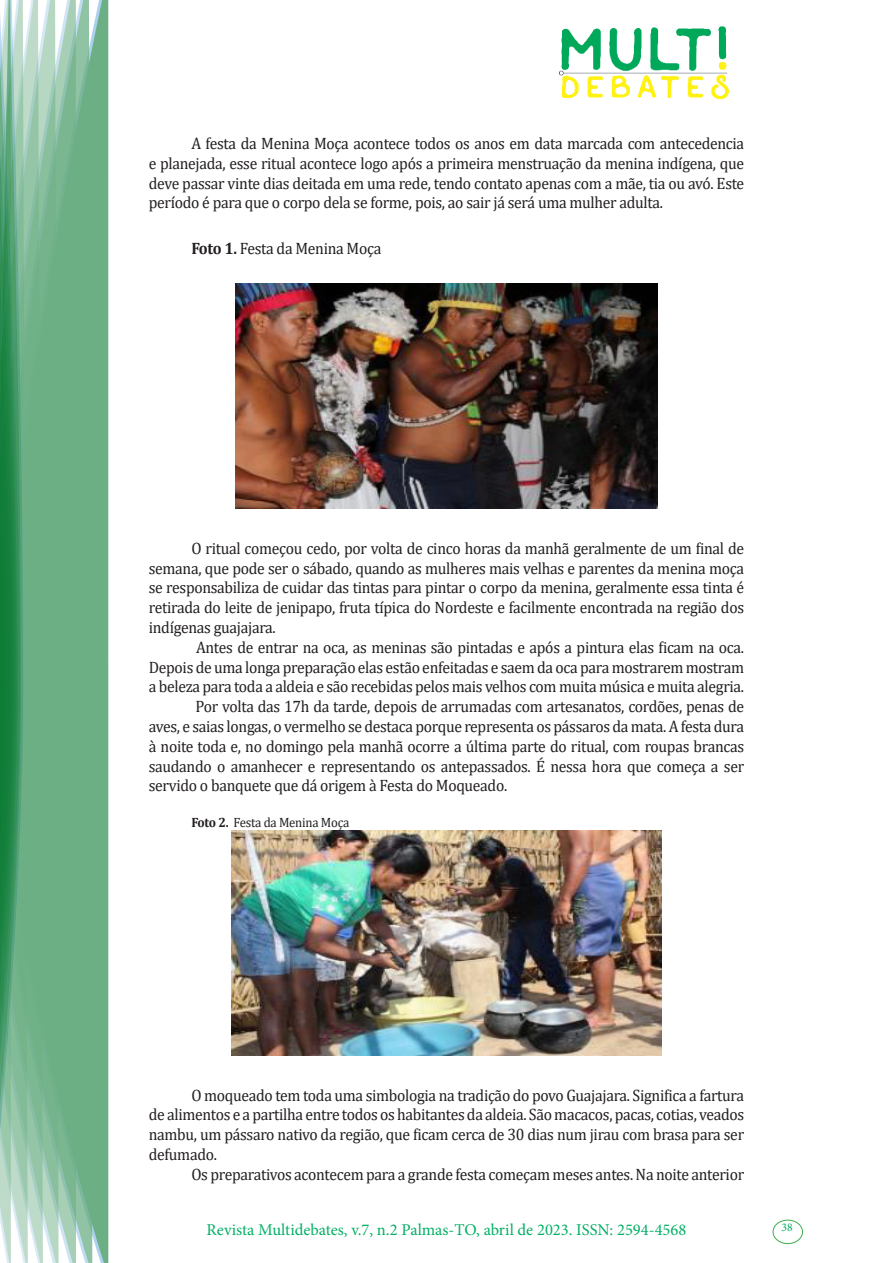
<style>
.page{position:relative;width:893px;height:1263px;background:#fff}
.page>*{position:absolute;margin:0;border:0;box-sizing:border-box;transform-origin:0 0}
.texto{font:16.5px/19.8px "Cambria";letter-spacing:-.02em;color:#231f20;text-align:justify;scale:.95 1}
.t1{font:16.5px "Minion Pro";color:#00b064}
.texto-2{font:13.5px "Cambria";letter-spacing:-.02em;color:#231f20;scale:.95 1}
.t2{font:11.7px "Minion Pro";color:#00b064}
.s1{font-weight:700}
</style>
<div class="page">
<img style="left:559px;top:26px;width:169px;height:72px">
<div style="left:95px;top:0;width:14px;height:1263px;background:#6caf84"></div>
<svg style="left:79px;top:0;width:16px;height:1263px;background:#71b289"></svg>
<svg style="left:62px;top:0;width:17px;height:1263px;background:#75b48c"></svg>
<svg style="left:45px;top:0;width:17px;height:1263px;background:#7cb792"></svg>
<svg style="left:30px;top:0;width:15px;height:1263px;background:#80ba96"></svg>
<svg style="left:0;top:0;width:30px;height:1263px;background:#61a97f"></svg>
<div style="left:772px;top:1219px;width:31px;height:25px;border:1px solid #40ae49;border-radius:50%"></div>
<svg style="left:235px;top:498px;width:423px;height:11px"></svg>
<svg style="left:231px;top:1055px;width:431px;height:1px"></svg>
<img style="left:236px;top:283px;width:421px;height:225px">
<img style="left:231px;top:830px;width:431px;height:225px">
<p class="texto" style="left:149px;top:133px;width:628px;text-indent:43px">A festa da Menina Moça acontece todos os anos em data marcada com antecedencia e planejada, esse ritual acontece logo após a primeira menstruação da menina indígena, que deve passar vinte dias deitada em uma rede, tendo contato apenas com a mãe, tia ou avó. Este período é para que o corpo dela se forme, pois, ao sair já será uma mulher adulta.</p>
<p class="texto" style="left:191px;top:238px;width:202px"><span class="s1">Foto 1.</span> Festa da Menina Moça</p>
<p class="texto" style="left:149px;top:538px;width:628px;text-indent:43px">O ritual começou cedo, por volta de cinco horas da manhã geralmente de um final de semana, que pode ser o sábado, quando as mulheres mais velhas e parentes da menina moça se responsabiliza de cuidar das tintas para pintar o corpo da menina, geralmente essa tinta é retirada do leite de jenipapo, fruta típica do Nordeste e facilmente encontrada na região dos indígenas guajajara.</p>
<p class="texto" style="left:149px;top:637px;width:628px;text-indent:47px">Antes de entrar na oca, as meninas são pintadas e após a pintura elas ficam na oca.<br>Depois de uma longa preparação elas estão enfeitadas e saem da oca para mostrarem mostram a beleza para toda a aldeia e são recebidas pelos mais velhos com muita música e muita alegria.</p>
<p class="texto" style="left:149px;top:697px;width:628px;text-indent:47px">Por volta das 17h da tarde, depois de arrumadas com artesanatos, cordões, penas de aves, e saias longas, o vermelho se destaca porque representa os pássaros da mata. A festa dura à noite toda e, no domingo pela manhã ocorre a última parte do ritual, com roupas brancas saudando o amanhecer e representando os antepassados. É nessa hora que começa a ser servido o banquete que dá origem à Festa do Moqueado.</p>
<p class="texto-2" style="left:191px;top:815px;width:168px"><span class="s1">Foto 2.</span> Festa da Menina Moça</p>
<p class="texto" style="left:149px;top:1085px;width:628px;text-indent:43px">O moqueado tem toda uma simbologia na tradição do povo Guajajara. Significa a fartura de alimentos e a partilha entre todos os habitantes da aldeia. São macacos, pacas, cotias, veados nambu, um pássaro nativo da região, que ficam cerca de 30 dias num jirau com brasa para ser defumado.</p>
<p class="texto" style="left:191px;top:1164px;width:583px">Os preparativos acontecem para a grande festa começam meses antes. Na noite anterior</p>
<p class="t1" style="left:207px;top:1218px;width:481px">Revista Multidebates, v.7, n.2 Palmas-TO, abril de 2023. ISSN: 2594-4568</p>
<p class="t2" style="left:781px;top:1219px;width:13px">38</p>
</div>
